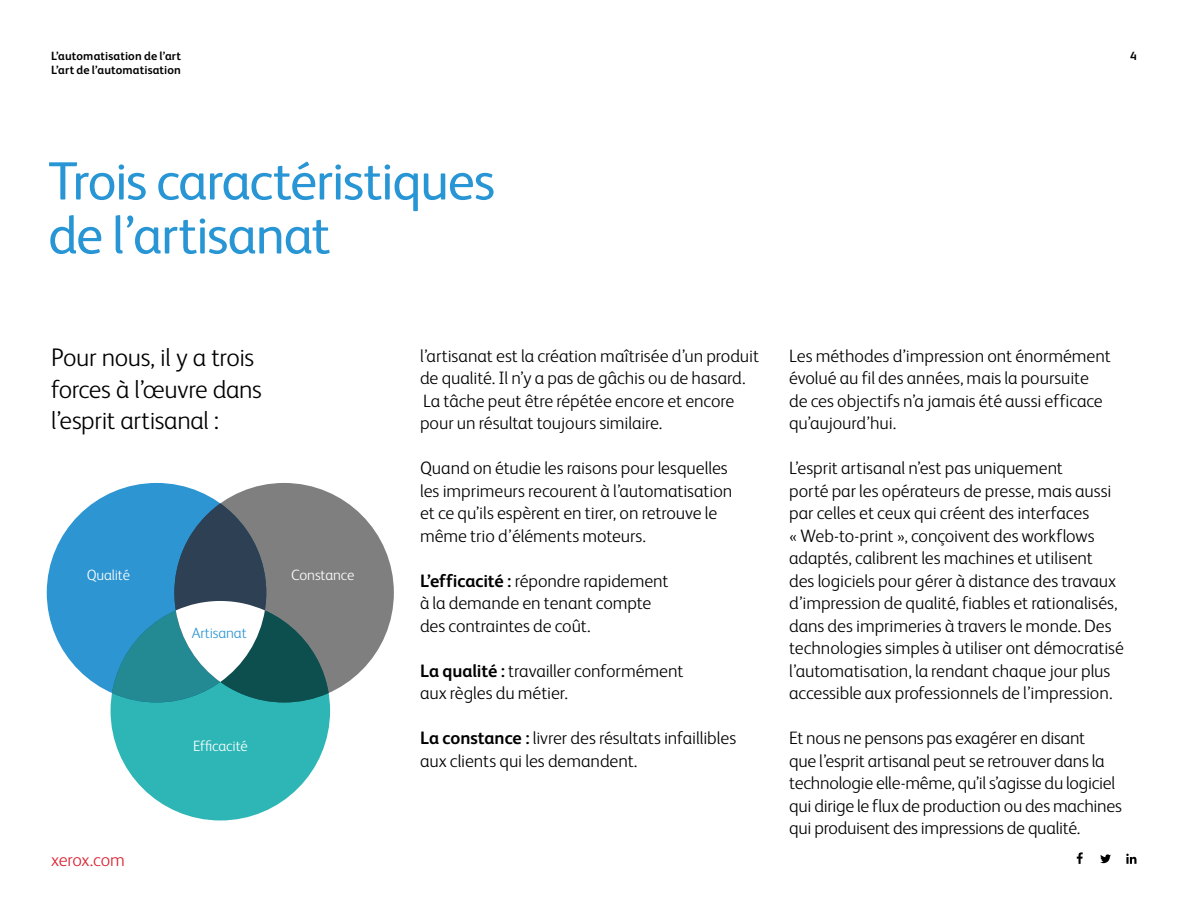
<style>
.page{position:relative;width:1188px;height:918px;background:#fff}
.page>*{position:absolute;margin:0;border:0;box-sizing:border-box;transform-origin:0 0}
.t1{font:54px/54px "Xerox Sans";letter-spacing:-.025em;color:#2895d5}
.t2{font:300 25.5px/31.5px "Xerox Sans";letter-spacing:-.015em;color:#000}
.t3{font:300 18px/22.5px "Xerox Sans";letter-spacing:-.005em;color:#000}
.t4{font:300 18px "Xerox Sans";letter-spacing:-.015em;color:#d92231}
.t5{font:300 14.85px "Xerox Sans";letter-spacing:-.01em;color:#fff}
.t6{font:300 14.85px "Xerox Sans";letter-spacing:-.01em;color:#2d95d2}
.t7{font:700 12px/13.5px "Xerox Sans";letter-spacing:.01em;color:#000}
.s1{font-weight:700}
</style>
<div class="page">
<svg style="left:1100px;top:854px;width:11px;height:9px"></svg>
<svg style="left:1126px;top:854px;width:10px;height:10px"></svg>
<svg style="left:1077px;top:852px;width:6px;height:12px"></svg>
<div style="left:111px;top:601px;width:219px;height:219px;background:#2eb6b6;border-radius:50%"></div>
<div style="left:174px;top:483px;width:220px;height:219px;background:#7f7f80;border-radius:50%"></div>
<div style="left:47px;top:483px;width:219px;height:219px;background:#2d95d2;border-radius:50%"></div>
<div style="left:174px;top:503px;width:92px;height:179px;background:#2e4053;border-radius:50%"></div>
<svg style="left:112px;top:601px;width:217px;height:101px"></svg>
<p class="t7" style="left:51px;top:49px;width:132px">L’automatisation de l’art<br>L’art de l’automatisation</p>
<h1 class="t1" style="left:48px;top:151px;width:448px">Trois caractéristiques de l’artisanat</h1>
<p class="t7" style="left:1130px;top:49px;width:8px">4</p>
<h2 class="t2" style="left:51px;top:340px;width:212px">Pour nous, il y a trois forces à l’œuvre dans l’esprit artisanal :</h2>
<p class="t3" style="left:420px;top:343px;width:340px">l’artisanat est la création maîtrisée d’un produit de qualité. Il n’y a pas de gâchis ou de hasard.<br>La tâche peut être répétée encore et encore pour un résultat toujours similaire.</p>
<p class="t3" style="left:420px;top:456px;width:314px">Quand on étudie les raisons pour lesquelles les imprimeurs recourent à l’automatisation et ce qu’ils espèrent en tirer, on retrouve le même trio d’éléments moteurs.</p>
<p class="t3" style="left:420px;top:568px;width:250px"><span class="s1">L’efficacité :</span> répondre rapidement à la demande en tenant compte des contraintes de coût.</p>
<p class="t3" style="left:420px;top:658px;width:265px"><span class="s1">La qualité :</span> travailler conformément aux règles du métier.</p>
<p class="t3" style="left:420px;top:726px;width:318px"><span class="s1">La constance :</span> livrer des résultats infaillibles aux clients qui les demandent.</p>
<p class="t5" style="left:87px;top:565px;width:45px">Qualité</p>
<p class="t5" style="left:291px;top:565px;width:65px">Constance</p>
<p class="t6" style="left:192px;top:623px;width:56px">Artisanat</p>
<p class="t5" style="left:193px;top:736px;width:56px">Efficacité</p>
<p class="t4" style="left:51px;top:848px;width:75px">xerox.com</p>
<p class="t3" style="left:789px;top:343px;width:323px">Les méthodes d’impression ont énormément évolué au fil des années, mais la poursuite de ces objectifs n’a jamais été aussi efficace qu’aujourd’hui.</p>
<p class="t3" style="left:789px;top:456px;width:336px">L’esprit artisanal n’est pas uniquement<br>porté par les opérateurs de presse, mais aussi par celles et ceux qui créent des interfaces<br>« Web-to-print », conçoivent des workflows adaptés, calibrent les machines et utilisent<br>des logiciels pour gérer à distance des travaux d’impression de qualité, fiables et rationalisés, dans des imprimeries à travers le monde. Des technologies simples à utiliser ont démocratisé l’automatisation, la rendant chaque jour plus accessible aux professionnels de l’impression.</p>
<p class="t3" style="left:789px;top:726px;width:334px">Et nous ne pensons pas exagérer en disant<br>que l’esprit artisanal peut se retrouver dans la technologie elle-même, qu’il s’agisse du logiciel qui dirige le flux de production ou des machines qui produisent des impressions de qualité.</p>
</div>
